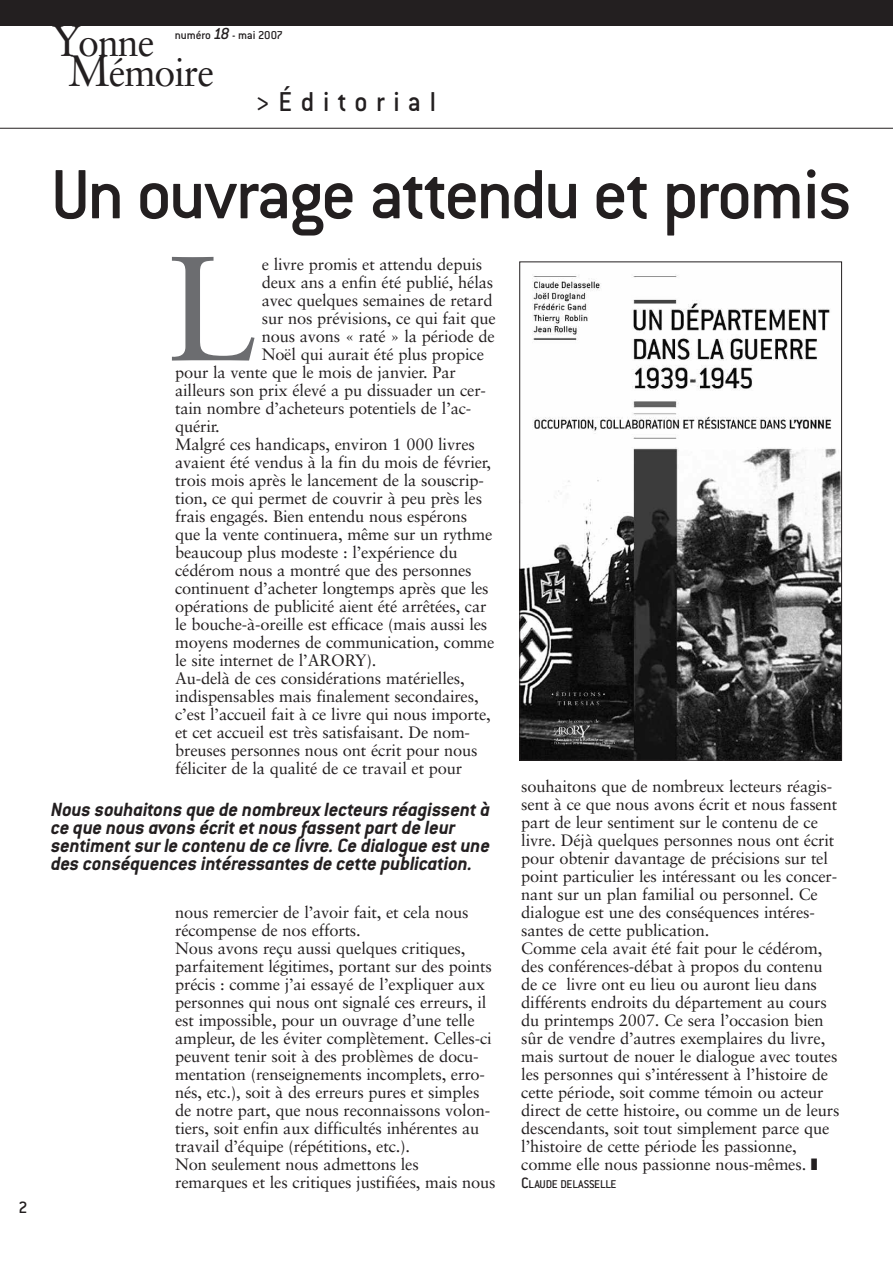
<style>
.page{position:relative;width:893px;height:1263px;background:#fff}
.page>*{position:absolute;margin:0;border:0;box-sizing:border-box;transform-origin:0 0}
.t1{font:148.5px "Sabon";color:#6c6d70}
.t2{font:500 76.5px "Conduit ITC";letter-spacing:-.035em;color:#231f20}
.t3{font:39.6px/30.2px "Sabon";letter-spacing:-.03em;color:#231f20;scale:.95 1}
.t4{font:500 30px "Conduit ITC";letter-spacing:.3em;color:#231f20;scale:.95 1}
.t5{font:italic 700 21px/18px "Conduit ITC";letter-spacing:-.01em;color:#231f20}
.t6{font:500 18px "Conduit ITC";color:#231f20}
.t7{font:16.5px/18px "Sabon";letter-spacing:-.01em;color:#231f20}
.t8{font:500 12.6px "Conduit ITC";letter-spacing:-.005em;color:#231f20}
.t9{font:500 12.3px "Conduit ITC";letter-spacing:-.015em;color:#231f20}
.s1{font-size:43.95px}
.s2{font-style:italic;font-size:17.55px}
.s3{font-size:16.5px}
</style>
<div class="page">
<div style="left:0;top:0;width:893px;height:26px;background:#231f20"></div>
<hr style="left:0;top:128px;width:893px;height:1px;background:#231f20">
<img style="left:521px;top:274px;width:319px;height:485px">
<div style="left:519px;top:261px;width:323px;height:500px;border:1px solid #231f20"></div>
<p class="t6" style="left:19px;top:1201px;width:11px">2</p>
<h3 class="t3" style="left:68px;top:31px;width:155px;text-indent:-17px"><span class="s1">Y</span>onne<br><span class="s1">M</span>émoire</h3>
<p class="t8" style="left:175px;top:31px;width:110px">numéro <span class="s2">18</span> - mai 2007</p>
<h3 class="t4" style="left:255px;top:92px;width:192px">&gt;Éditorial</h3>
<h2 class="t2" style="left:51px;top:170px;width:802px">Un ouvrage attendu et promis</h2>
<h1 class="t1" style="left:167px;top:247px;width:92px">L</h1>
<p class="t7" style="left:262px;top:257px;width:222px">e livre promis et attendu depuis</p>
<p class="t7" style="left:262px;top:275px;width:233px">deux ans a enfin été publié, hélas</p>
<p class="t7" style="left:262px;top:293px;width:232px">avec quelques semaines de retard</p>
<p class="t7" style="left:262px;top:311px;width:236px">sur nos prévisions, ce qui fait que</p>
<p class="t7" style="left:262px;top:329px;width:235px">nous avons « raté » la période de</p>
<p class="t7" style="left:262px;top:347px;width:224px">Noël qui aurait été plus propice</p>
<p class="t7" style="left:175px;top:365px;width:282px">pour la vente que le mois de janvier. Par</p>
<p class="t7" style="left:175px;top:383px;width:312px">ailleurs son prix élevé a pu dissuader un cer-</p>
<p class="t7" style="left:175px;top:401px;width:298px">tain nombre d’acheteurs potentiels de l’ac-</p>
<p class="t7" style="left:175px;top:419px;width:46px">quérir.</p>
<p class="t7" style="left:175px;top:437px;width:301px">Malgré ces handicaps, environ 1 000 livres</p>
<p class="t7" style="left:175px;top:455px;width:317px">avaient été vendus à la fin du mois de février,</p>
<p class="t7" style="left:175px;top:473px;width:310px">trois mois après le lancement de la souscrip-</p>
<p class="t7" style="left:175px;top:491px;width:308px">tion, ce qui permet de couvrir à peu près les</p>
<p class="t7" style="left:175px;top:509px;width:294px">frais engagés. Bien entendu nous espérons</p>
<p class="t7" style="left:175px;top:527px;width:319px">que la vente continuera, même sur un rythme</p>
<p class="t7" style="left:175px;top:545px;width:284px">beaucoup plus modeste : l’expérience du</p>
<p class="t7" style="left:175px;top:563px;width:298px">cédérom nous a montré que des personnes</p>
<p class="t7" style="left:175px;top:581px;width:315px">continuent d’acheter longtemps après que les</p>
<p class="t7" style="left:175px;top:599px;width:313px">opérations de publicité aient été arrêtées, car</p>
<p class="t7" style="left:175px;top:617px;width:314px">le bouche-à-oreille est efficace (mais aussi les</p>
<p class="t7" style="left:175px;top:635px;width:321px">moyens modernes de communication, comme</p>
<p class="t7" style="left:175px;top:653px;width:203px">le site internet de l’ARORY).</p>
<p class="t7" style="left:175px;top:671px;width:291px">Au-delà de ces considérations matérielles,</p>
<p class="t7" style="left:175px;top:689px;width:305px">indispensables mais finalement secondaires,</p>
<p class="t7" style="left:175px;top:707px;width:317px">c’est l’accueil fait à ce livre qui nous importe,</p>
<p class="t7" style="left:175px;top:725px;width:296px">et cet accueil est très satisfaisant. De nom-</p>
<p class="t7" style="left:175px;top:743px;width:304px">breuses personnes nous ont écrit pour nous</p>
<p class="t7" style="left:175px;top:761px;width:289px">féliciter de la qualité de ce travail et pour</p>
<p class="t5" style="left:51px;top:802px;width:441px">Nous souhaitons que de nombreux lecteurs réagissent à ce que nous avons écrit et nous fassent part de leur sentiment sur le contenu de ce livre. Ce dialogue est une des conséquences intéressantes de cette publication.</p>
<p class="t7" style="left:175px;top:905px;width:322px">nous remercier de l’avoir fait, et cela nous récompense de nos efforts.<br>Nous avons reçu aussi quelques critiques, parfaitement légitimes, portant sur des points précis : comme j’ai essayé de l’expliquer aux personnes qui nous ont signalé ces erreurs, il est impossible, pour un ouvrage d’une telle ampleur, de les éviter complètement. Celles-ci peuvent tenir soit à des problèmes de docu&shy;mentation (renseignements incomplets, erro&shy;nés, etc.), soit à des erreurs pures et simples de notre part, que nous reconnaissons volon&shy;tiers, soit enfin aux difficultés inhérentes au travail d’équipe (répétitions, etc.).<br>Non seulement nous admettons les remarques et les critiques justifiées, mais nous</p>
<p class="t7" style="left:521px;top:779px;width:320px">souhaitons que de nombreux lecteurs réagis&shy;sent à ce que nous avons écrit et nous fassent part de leur sentiment sur le contenu de ce livre. Déjà quelques personnes nous ont écrit pour obtenir davantage de précisions sur tel point particulier les intéressant ou les concer&shy;nant sur un plan familial ou personnel. Ce dialogue est une des conséquences intéres&shy;santes de cette publication.<br>Comme cela avait été fait pour le cédérom, des conférences-débat à propos du contenu de ce livre ont eu lieu ou auront lieu dans différents endroits du département au cours du printemps 2007. Ce sera l’occasion bien sûr de vendre d’autres exemplaires du livre, mais surtout de nouer le dialogue avec toutes les personnes qui s’intéressent à l’histoire de cette période, soit comme témoin ou acteur direct de cette histoire, ou comme un de leurs descendants, soit tout simplement parce que l’histoire de cette période les passionne, comme elle nous passionne nous-mêmes. ❚</p>
<p class="t9" style="left:521px;top:1180px;width:97px"><span class="s3">C</span>LAUDE DELASSELLE</p>
</div>
